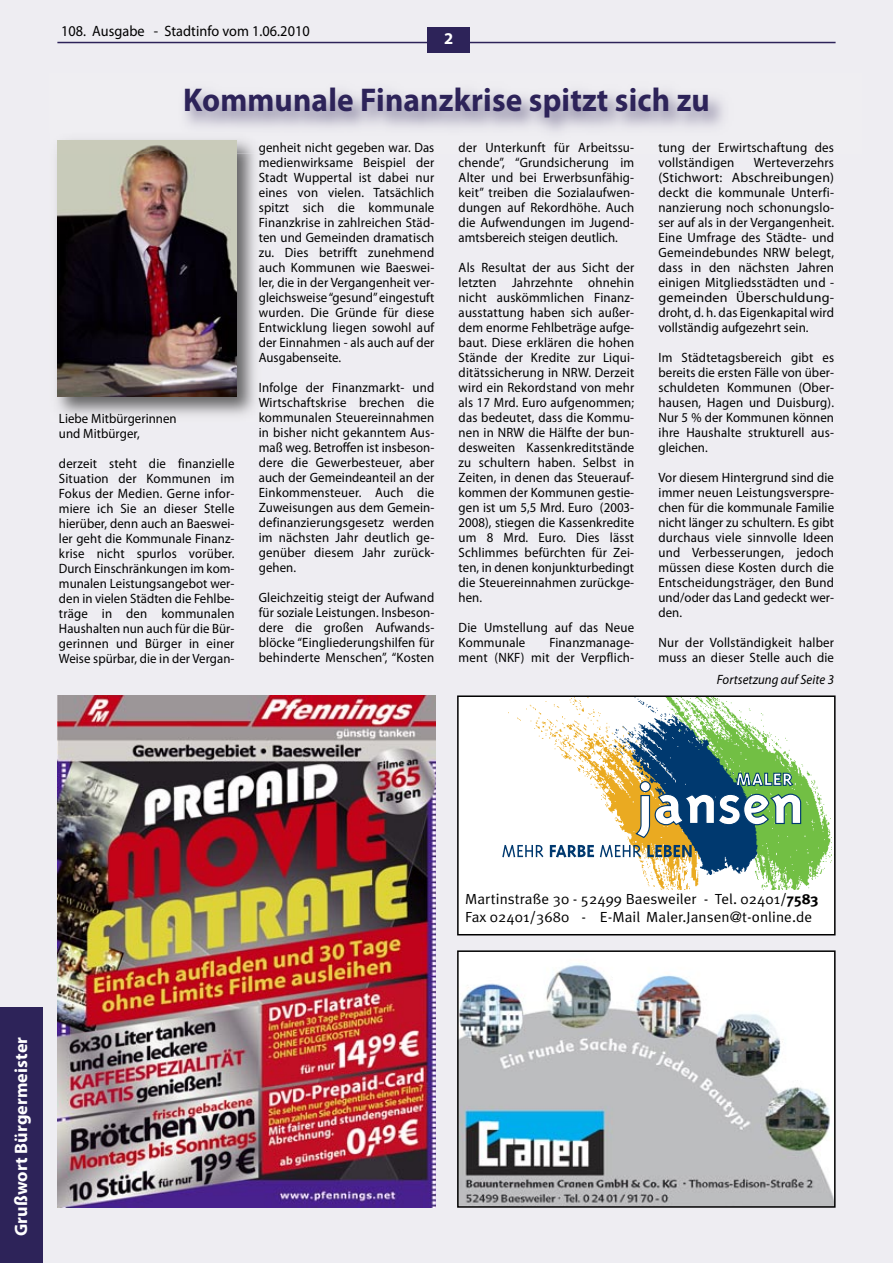
<style>
.page{position:relative;width:893px;height:1263px;background:#eeedf2}
.page>*{position:absolute;margin:0;border:0;box-sizing:border-box;transform-origin:0 0}
.t1{font:700 33px "Myriad Pro";letter-spacing:.005em;color:#2d2359;scale:.95 1}
.t2{font:700 18px "Myriad Pro";letter-spacing:.005em;color:#fff}
.t3{font:700 16.5px "Myriad Pro";color:#fff}
.t4{font:15px "Myriad Pro";letter-spacing:.005em;color:#000;scale:.95 1}
.t5{font:14.55px/17.5px "Meta Plus Normal";letter-spacing:.005em;color:#000;scale:1.05 1}
.t6{font:13.5px/15px "Myriad Pro";letter-spacing:.015em;color:#000;text-align:justify;scale:.95 1}
.t7{font:13.5px/15px "Myriad Pro";letter-spacing:.015em;color:#000;scale:.96 1}
.t8{font:italic 13.5px "Myriad Pro";letter-spacing:.005em;color:#000;scale:.95 1}
.s1{font-family:"Meta Plus";font-weight:700}
</style>
<div class="page">
<div style="left:0;top:1008px;width:43px;height:255px;background:#2d2359"></div>
<hr style="left:57px;top:42px;width:779px;height:1px;background:#2d2359">
<div style="left:427px;top:28px;width:43px;height:25px;background:#2d2359"></div>
<div style="left:458px;top:696px;width:377px;height:239px;background:#fff"></div>
<img style="left:761px;top:737px;width:71px;height:153px">
<img style="left:503px;top:698px;width:196px;height:192px">
<img style="left:582px;top:698px;width:194px;height:185px">
<svg style="left:502px;top:845px;width:41px;height:12px"></svg>
<svg style="left:550px;top:845px;width:44px;height:12px"></svg>
<svg style="left:600px;top:845px;width:41px;height:12px"></svg>
<svg style="left:647px;top:845px;width:45px;height:12px"></svg>
<svg style="left:634px;top:772px;width:168px;height:67px"></svg>
<div style="left:457px;top:695px;width:379px;height:240px;border:2px solid #000"></div>
<img style="left:57px;top:695px;width:379px;height:512px">
<img style="left:460px;top:953px;width:373px;height:252px">
<div style="left:457px;top:950px;width:379px;height:258px;border:2px solid #000"></div>
<img style="left:56px;top:92px;width:206px;height:324px">
<img style="left:57px;top:153px;width:179px;height:244px">
<img style="left:56px;top:133px;width:206px;height:20px">
<img style="left:57px;top:140px;width:179px;height:13px">
<p class="t4" style="left:61px;top:26px;width:263px">108. Ausgabe - Stadtinfo vom 1.06.2010</p>
<p class="t3" style="left:444px;top:32px;width:11px">2</p>
<h1 class="t1" style="left:183px;top:88px;width:556px">Kommunale Finanzkrise spitzt sich zu</h1>
<p class="t6" style="left:59px;top:412px;width:126px">Liebe Mitbürgerinnen und Mitbürger,</p>
<p class="t6" style="left:59px;top:457px;width:186px">derzeit steht die finanzielle Situation der Kommunen im Fokus der Medien. Gerne infor&shy;miere ich Sie an dieser Stelle hierüber, denn auch an Baeswei&shy;ler geht die Kommunale Finanz&shy;krise nicht spurlos vorüber.<br>Durch Einschränkungen im kom&shy;munalen Leistungsangebot wer&shy;den in vielen Städten die Fehlbe&shy;träge in den kommunalen Haushalten nun auch für die Bür&shy;gerinnen und Bürger in einer Weise spürbar, die in der Vergan-</p>
<p class="t6" style="left:259px;top:141px;width:186px">genheit nicht gegeben war. Das medienwirksame Beispiel der Stadt Wuppertal ist dabei nur eines von vielen. Tatsächlich spitzt sich die kommunale Finanzkrise in zahlreichen Städ&shy;ten und Gemeinden dramatisch zu. Dies betrifft zunehmend auch Kommunen wie Baeswei&shy;ler, die in der Vergangenheit ver&shy;gleichsweise “gesund” eingestuft wurden. Die Gründe für diese Entwicklung liegen sowohl auf der Einnahmen - als auch auf der Ausgabenseite.</p>
<p class="t6" style="left:259px;top:381px;width:186px">Infolge der Finanzmarkt- und Wirtschaftskrise brechen die kommunalen Steuereinnahmen in bisher nicht gekanntem Aus&shy;maß weg. Betroffen ist insbeson&shy;dere die Gewerbesteuer, aber auch der Gemeindeanteil an der Einkommensteuer. Auch die Zuweisungen aus dem Gemein&shy;definanzierungsgesetz werden im nächsten Jahr deutlich ge&shy;genüber diesem Jahr zurück&shy;gehen.</p>
<p class="t6" style="left:259px;top:591px;width:186px">Gleichzeitig steigt der Aufwand für soziale Leistungen. Insbeson&shy;dere die großen Aufwands&shy;blöcke “Eingliederungshilfen für behinderte Menschen”, “Kosten</p>
<p class="t6" style="left:459px;top:141px;width:186px">der Unterkunft für Arbeitssu&shy;chende”, “Grundsicherung im Alter und bei Erwerbsunfähig&shy;keit” treiben die Sozialaufwen&shy;dungen auf Rekordhöhe. Auch die Aufwendungen im Jugend&shy;amtsbereich steigen deutlich.</p>
<p class="t6" style="left:459px;top:261px;width:186px">Als Resultat der aus Sicht der letzten Jahrzehnte ohnehin nicht auskömmlichen Finanz&shy;ausstattung haben sich außer&shy;dem enorme Fehlbeträge aufge&shy;baut. Diese erklären die hohen Stände der Kredite zur Liqui&shy;ditätssicherung in NRW. Derzeit wird ein Rekordstand von mehr als 17 Mrd. Euro aufgenommen; das bedeutet, dass die Kommu&shy;nen in NRW die Hälfte der bun&shy;desweiten Kassenkreditstände zu schultern haben. Selbst in Zeiten, in denen das Steuerauf&shy;kommen der Kommunen gestie&shy;gen ist um 5,5 Mrd. Euro (2003- 2008), stiegen die Kassenkredite um 8 Mrd. Euro. Dies lässt Schlimmes befürchten für Zei&shy;ten, in denen konjunkturbedingt die Steuereinnahmen zurückge&shy;hen.</p>
<p class="t6" style="left:459px;top:621px;width:186px">Die Umstellung auf das Neue<br>Kommunale</p>
<p class="t6" style="left:459px;top:636px;width:186px;text-align:right">Finanzmanage-<br>ment (NKF) mit der Verpflich-</p>
<p class="t7" style="left:658px;top:141px;width:184px">tung der Erwirtschaftung des vollständigen</p>
<p class="t7" style="left:658px;top:156px;width:185px;text-align:justify;text-indent:95px">Werteverzehrs (Stichwort: Abschreibungen) deckt die kommunale Unterfi&shy;nanzierung noch schonungslo&shy;ser auf als in der Vergangenheit.<br>Eine Umfrage des Städte- und Gemeindebundes NRW belegt, dass in den nächsten Jahren einigen Mitgliedsstädten und - gemeinden Überschuldung&shy;droht, d. h. das Eigenkapital wird vollständig aufgezehrt sein.</p>
<p class="t6" style="left:658px;top:351px;width:186px">Im Städtetagsbereich gibt es bereits die ersten Fälle von über&shy;schuldeten Kommunen (Ober&shy;hausen, Hagen und Duisburg).<br>Nur 5 % der Kommunen können ihre Haushalte strukturell aus&shy;gleichen.</p>
<p class="t6" style="left:658px;top:471px;width:186px">Vor diesem Hintergrund sind die immer neuen Leistungsverspre&shy;chen für die kommunale Familie nicht länger zu schultern. Es gibt durchaus viele sinnvolle Ideen und Verbesserungen, jedoch müssen diese Kosten durch die Entscheidungsträger, den Bund und/oder das Land gedeckt wer&shy;den.</p>
<p class="t6" style="left:658px;top:636px;width:186px">Nur der Vollständigkeit halber muss an dieser Stelle auch die</p>
<p class="t8" style="left:717px;top:674px;width:125px">Fortsetzung auf Seite 3</p>
<h2 class="t2" style="left:14px;top:1236px;width:201px;rotate:-90deg">Grußwort Bürgermeister</h2>
<p class="t5" style="left:465px;top:891px;width:338px">Martinstraße 30 - 52499 Baesweiler - Tel. 02401/<span class="s1">7583<br></span>Fax 02401/3680 - E-Mail Maler.Jansen@t-online.de</p>
</div>
